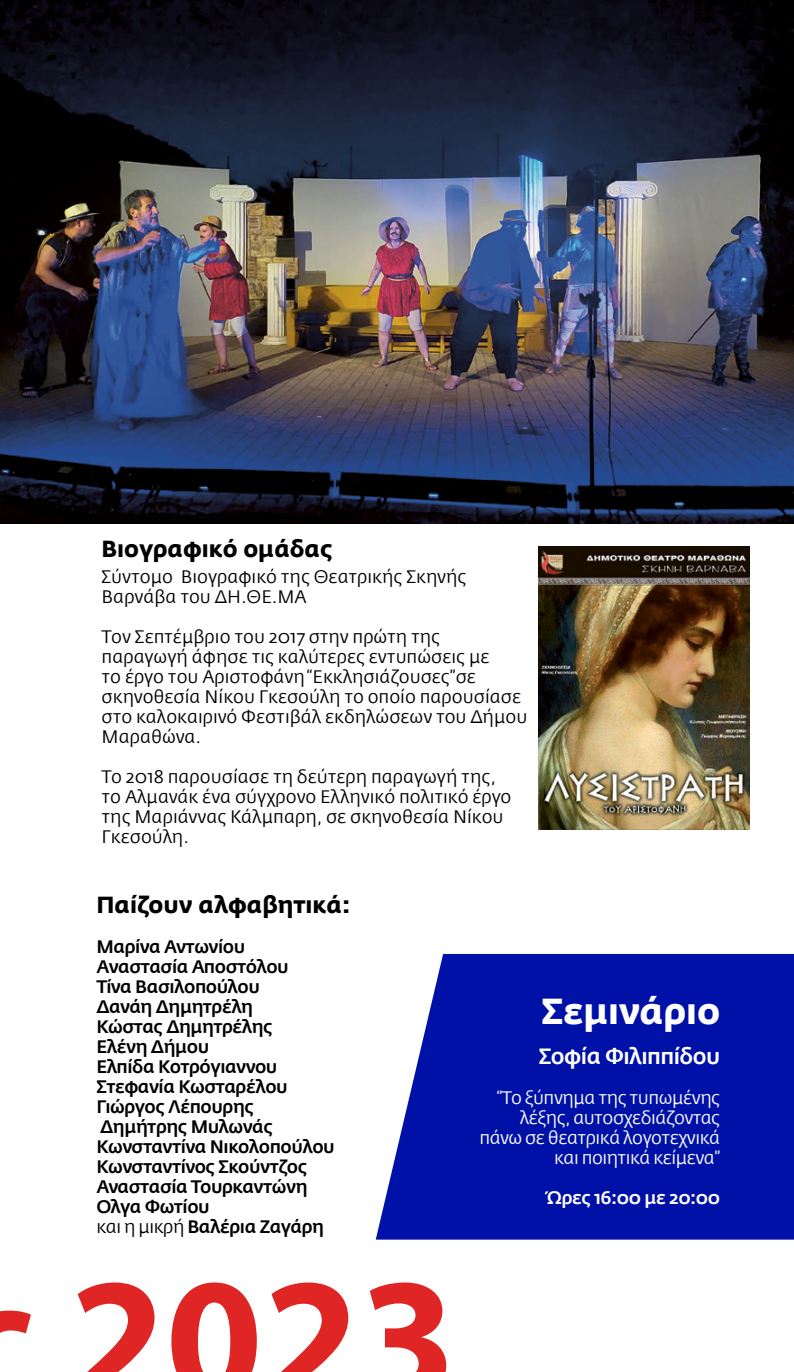
<style>
.page{position:relative;width:794px;height:1372px;background:#fff}
.page>*{position:absolute;margin:0;border:0;box-sizing:border-box;transform-origin:0 0}
.t1{font:700 174.6px "Myriad Pro";color:#df2625}
.t2{font:36px "Fedra Sans Greek Bold TF";color:#fff}
.t3{font:700 23.2px "Fedra Sans Greek";color:#000}
.t4{font:500 22px "Fedra Sans Greek";letter-spacing:-.025em;color:#fff}
.t5{font:18px/20px "Fedra Sans Greek";color:#000}
.t6{font:500 18px/20px "Fedra Sans Greek";letter-spacing:-.025em;color:#000}
.t7{font:18px/20px "Fedra Sans Greek Book TF";letter-spacing:-.025em;color:#fff;text-align:right}
.t8{font:500 18px "Fedra Sans Greek";letter-spacing:-.025em;color:#fff}
.s1{font-weight:400}
</style>
<div class="page">
<svg style="left:376px;top:954px;width:418px;height:286px;fill:#0011a7"></svg>
<img style="left:0;top:0;width:794px;height:524px">
<img style="left:539px;top:547px;width:211px;height:282px">
<div style="left:440px;top:991px;width:286px;height:224px;background:#0011a7"></div>
<p class="t3" style="left:102px;top:535px;width:232px">Βιογραφικό ομάδας</p>
<p class="t5" style="left:102px;top:567px;width:366px">Σύντομο Βιογραφικό της Θεατρικής Σκηνής<br>Βαρνάβα του ΔΗ.ΘΕ.ΜΑ</p>
<p class="t5" style="left:102px;top:627px;width:427px">Τον Σεπτέμβριο του 2017 στην πρώτη της παραγωγή άφησε τις καλύτερες εντυπώσεις με<br>το έργο του Αριστοφάνη “Εκκλησιάζουσες”σε σκηνοθεσία Νίκου Γκεσούλη το οποίο παρουσίασε στο καλοκαιρινό Φεστιβάλ εκδηλώσεων του Δήμου Μαραθώνα.</p>
<p class="t5" style="left:102px;top:767px;width:411px">Το 2018 παρουσίασε τη δεύτερη παραγωγή της, το Αλμανάκ ένα σύγχρονο Ελληνικό πολιτικό έργο της Μαριάννας Κάλμπαρη, σε σκηνοθεσία Νίκου Γκεσούλη.</p>
<p class="t3" style="left:96px;top:891px;width:255px">Παίζουν αλφαβητικά:</p>
<p class="t6" style="left:96px;top:937px;width:240px">Μαρίνα Αντωνίου<br>Aναστασία Αποστόλου<br>Τίνα Βασιλοπούλου<br>Δανάη Δημητρέλη<br>Κώστας Δημητρέλης<br>Ελένη Δήμου<br>Ελπίδα Κοτρόγιαννου<br>Στεφανία Κωσταρέλου<br>Γιώργος Λέπουρης<br>Δημήτρης Μυλωνάς<br>Κωνσταντίνα Νικολοπούλου<br>Κωνσταντίνος Σκούντζος<br>Αναστασία Τουρκαντώνη<br>Ολγα Φωτίου<br><span class="s1">και η μικρή</span> Βαλέρια Ζαγάρη</p>
<h1 class="t1" style="left:69px;top:1225px;width:389px">2023</h1>
<h2 class="t2" style="left:541px;top:990px;width:180px">Σεμινάριο</h2>
<p class="t4" style="left:539px;top:1044px;width:183px">Σοφία Φιλιππίδου</p>
<p class="t7" style="left:479px;top:1088px;width:242px">“Το ξύπνημα της τυπωμένης λέξης, αυτοσχεδιάζοντας πάνω σε θεατρικά λογοτεχνικά και ποιητικά κείμενα”</p>
<p class="t8" style="left:547px;top:1187px;width:175px">Ώρες 16:00 με 20:00</p>
</div>
